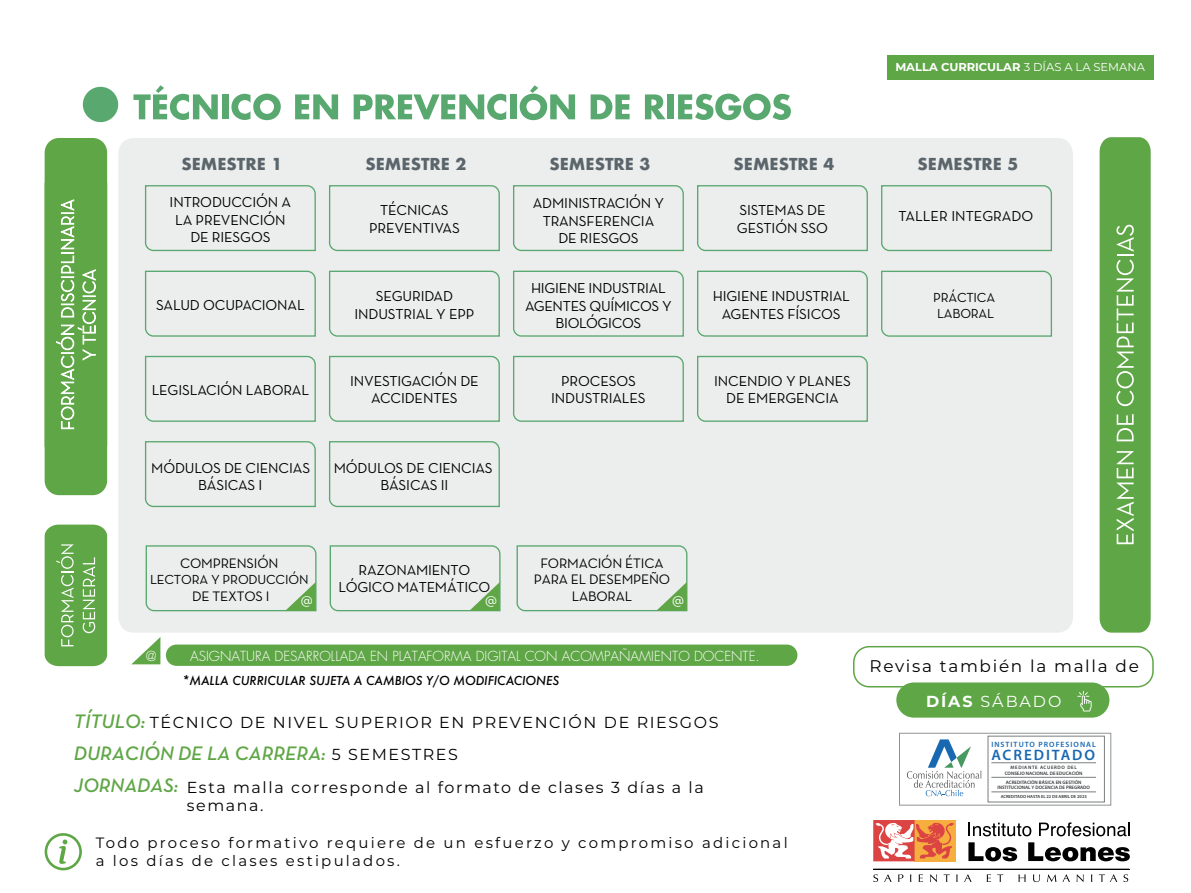
<style>
.page{position:relative;width:1191px;height:893px;background:#fff}
.page>*{position:absolute;margin:0;border:0;box-sizing:border-box;transform-origin:0 0}
.t1{font:19.95px/31.8px "Neutra Text Demi Italic Alt";color:#5fa646}
.t2{font:16.8px "Montserrat";letter-spacing:.1em;color:#000001}
.t3{font:700 16.05px "Futura";color:#5b656c}
.t4{font:15.9px "Montserrat";letter-spacing:.1em;color:#000001}
.t5{font:15.9px "Montserrat";letter-spacing:.12em;color:#fff}
.t6{font:600 15.15px "Myriad Pro";letter-spacing:.13em;color:#1868b2}
.t7{font:15px/18.6px "Montserrat";letter-spacing:.15em;color:#000001}
.t8{font:14.7px/17.5px "Neutra Text";letter-spacing:-.01em;color:#000001;text-align:center}
.t9{font:13.95px/16.8px "Neutra Text";letter-spacing:-.015em;color:#000001;text-align:center}
.t10{font:300 13.5px "Futura";color:#fff}
.t11{font:13.5px "Neutra Text";color:#fff}
.t12{font:13.35px/16px "Neutra Text";letter-spacing:-.015em;color:#000001}
.t13{font:italic 500 12px "Futura";color:#000001}
.t14{font:700 11.4px "Montserrat";color:#fff}
.t15{font:600 7.65px "Myriad Pro";letter-spacing:.13em;color:#1868b2}
.t16{font:600 4.95px/5.2px "Myriad Pro";color:#333739;text-align:center}
.t17{font:600 4.5px "Myriad Pro";color:#333739}
.s1{font-weight:400}
.s2{font-weight:700}
</style>
<div class="page">
<div style="left:83px;top:87px;width:35px;height:35px;background:#59a86f;border-radius:50%"></div>
<svg style="left:133px;top:85px;width:85px;height:35px"></svg>
<div style="left:222px;top:94px;width:6px;height:25px;background:#59a86f"></div>
<svg style="left:231px;top:94px;width:50px;height:26px"></svg>
<svg style="left:295px;top:94px;width:43px;height:25px"></svg>
<svg style="left:354px;top:94px;width:152px;height:26px"></svg>
<div style="left:510px;top:94px;width:7px;height:25px;background:#59a86f"></div>
<svg style="left:519px;top:85px;width:56px;height:35px"></svg>
<svg style="left:590px;top:94px;width:39px;height:25px"></svg>
<svg style="left:645px;top:94px;width:20px;height:25px"></svg>
<div style="left:667px;top:94px;width:7px;height:25px;background:#59a86f"></div>
<svg style="left:678px;top:94px;width:113px;height:26px"></svg>
<div style="left:118px;top:138px;width:955px;height:495px;background:#eceded;border-radius:16px"></div>
<svg style="left:697px;top:185px;width:171px;height:67px"></svg>
<svg style="left:697px;top:270px;width:171px;height:67px"></svg>
<svg style="left:697px;top:355px;width:171px;height:67px"></svg>
<svg style="left:512px;top:185px;width:172px;height:67px"></svg>
<svg style="left:513px;top:270px;width:171px;height:67px"></svg>
<svg style="left:512px;top:355px;width:172px;height:67px"></svg>
<svg style="left:144px;top:185px;width:172px;height:67px"></svg>
<svg style="left:144px;top:270px;width:172px;height:67px"></svg>
<svg style="left:144px;top:355px;width:172px;height:67px"></svg>
<svg style="left:144px;top:441px;width:172px;height:67px"></svg>
<svg style="left:328px;top:185px;width:172px;height:67px"></svg>
<svg style="left:328px;top:270px;width:172px;height:67px"></svg>
<svg style="left:328px;top:355px;width:172px;height:67px"></svg>
<svg style="left:328px;top:441px;width:172px;height:67px"></svg>
<div style="left:45px;top:138px;width:62px;height:357px;background:#5fa646;border-radius:14px"></div>
<svg style="left:45px;top:525px;width:62px;height:141px;background:#6bad54"></svg>
<svg style="left:56px;top:199px;width:40px;height:231px"></svg>
<svg style="left:145px;top:545px;width:172px;height:67px"></svg>
<svg style="left:329px;top:545px;width:172px;height:67px"></svg>
<svg style="left:516px;top:545px;width:172px;height:67px"></svg>
<svg style="left:1099px;top:137px;width:51px;height:496px;background:#70af59"></svg>
<svg style="left:881px;top:185px;width:171px;height:67px"></svg>
<svg style="left:881px;top:270px;width:171px;height:67px"></svg>
<div style="left:886px;top:55px;width:267px;height:24px;background:#5fa646"></div>
<div style="left:166px;top:644px;width:631px;height:22px;background:#5fa646;border-radius:11px"></div>
<svg style="left:132px;top:637px;width:28px;height:27px"></svg>
<div style="left:853px;top:646px;width:300px;height:41px;border:2px solid #5fa646;border-radius:16px"></div>
<div style="left:896px;top:682px;width:213px;height:36px;background:#5fa646;border-radius:18px"></div>
<svg style="left:1077px;top:691px;width:14px;height:20px"></svg>
<div style="left:899px;top:733px;width:211px;height:72px;background:#fff;border:1px solid #919393"></div>
<hr style="left:991px;top:762px;width:105px;height:1px;background:#7b7e7f">
<hr style="left:991px;top:777px;width:105px;height:1px;background:#7b7e7f">
<hr style="left:991px;top:792px;width:105px;height:1px;background:#7b7e7f">
<div style="left:987px;top:736px;width:117px;height:66px;border:1px solid #7b7e7f"></div>
<svg style="left:907px;top:739px;width:74px;height:57px"></svg>
<div style="left:914px;top:820px;width:42px;height:41px;background:#f6af3f"></div>
<hr style="left:873px;top:869px;width:256px;height:1px;background:#000001">
<svg style="left:873px;top:820px;width:81px;height:41px"></svg>
<svg style="left:873px;top:874px;width:5px;height:8px"></svg>
<svg style="left:884px;top:874px;width:7px;height:8px"></svg>
<svg style="left:898px;top:874px;width:5px;height:8px"></svg>
<svg style="left:918px;top:874px;width:5px;height:8px"></svg>
<svg style="left:930px;top:874px;width:7px;height:8px"></svg>
<svg style="left:943px;top:874px;width:6px;height:8px"></svg>
<svg style="left:964px;top:874px;width:7px;height:8px"></svg>
<svg style="left:986px;top:874px;width:5px;height:8px"></svg>
<svg style="left:997px;top:874px;width:6px;height:8px"></svg>
<svg style="left:1018px;top:874px;width:7px;height:8px"></svg>
<svg style="left:1033px;top:874px;width:7px;height:8px"></svg>
<svg style="left:1047px;top:874px;width:9px;height:8px"></svg>
<svg style="left:1062px;top:874px;width:8px;height:8px"></svg>
<svg style="left:1076px;top:874px;width:7px;height:8px"></svg>
<svg style="left:1099px;top:874px;width:18px;height:8px"></svg>
<svg style="left:1123px;top:874px;width:5px;height:8px"></svg>
<svg style="left:968px;top:842px;width:49px;height:19px"></svg>
<svg style="left:1028px;top:842px;width:101px;height:19px"></svg>
<svg style="left:968px;top:823px;width:63px;height:13px"></svg>
<svg style="left:1039px;top:822px;width:90px;height:14px"></svg>
<svg style="left:45px;top:833px;width:37px;height:37px"></svg>
<p class="t14" style="left:895px;top:59px;width:251px">MALLA CURRICULAR <span class="s1">3 DÍAS A LA SEMANA</span></p>
<p class="t3" style="left:181px;top:152px;width:102px">SEMESTRE 1</p>
<p class="t3" style="left:365px;top:152px;width:102px">SEMESTRE 2</p>
<p class="t3" style="left:549px;top:152px;width:102px">SEMESTRE 3</p>
<p class="t3" style="left:733px;top:152px;width:102px">SEMESTRE 4</p>
<p class="t3" style="left:917px;top:152px;width:102px">SEMESTRE 5</p>
<p class="t8" style="left:170px;top:193px;width:123px">INTRODUCCIÓN A<br>LA PREVENCIÓN<br>DE RIESGOS</p>
<p class="t8" style="left:369px;top:201px;width:92px">TÉCNICAS<br>PREVENTIVAS</p>
<p class="t8" style="left:533px;top:194px;width:133px">ADMINISTRACIÓN Y<br>TRANSFERENCIA<br>DE RIESGOS</p>
<p class="t8" style="left:737px;top:201px;width:93px;text-align:left">SISTEMAS DE<br>GESTIÓN SSO</p>
<p class="t8" style="left:156px;top:296px;width:150px">SALUD OCUPACIONAL</p>
<p class="t8" style="left:152px;top:381px;width:159px">LEGISLACIÓN LABORAL</p>
<p class="t8" style="left:151px;top:459px;width:160px">MÓDULOS DE CIENCIAS<br>BÁSICAS I</p>
<p class="t8" style="left:354px;top:287px;width:121px">SEGURIDAD<br>INDUSTRIAL Y EPP</p>
<p class="t8" style="left:350px;top:372px;width:130px">INVESTIGACIÓN DE<br>ACCIDENTES</p>
<p class="t8" style="left:334px;top:459px;width:160px">MÓDULOS DE CIENCIAS<br>BÁSICAS II</p>
<p class="t8" style="left:525px;top:279px;width:148px">HIGIENE INDUSTRIAL<br>AGENTES QUÍMICOS Y<br>BIOLÓGICOS</p>
<p class="t8" style="left:551px;top:372px;width:96px">PROCESOS<br>INDUSTRIALES</p>
<p class="t8" style="left:712px;top:287px;width:139px">HIGIENE INDUSTRIAL<br>AGENTES FÍSICOS</p>
<p class="t8" style="left:714px;top:372px;width:138px">INCENDIO Y PLANES<br>DE EMERGENCIA</p>
<p class="t8" style="left:898px;top:207px;width:136px">TALLER INTEGRADO</p>
<p class="t12" style="left:933px;top:289px;width:63px">PRÁCTICA<br>LABORAL</p>
<p class="t9" style="left:534px;top:554px;width:138px">FORMACIÓN ÉTICA<br>PARA EL DESEMPEÑO</p>
<p class="t9" style="left:180px;top:554px;width:100px">COMPRENSIÓN</p>
<p class="t12" style="left:150px;top:571px;width:160px">LECTORA Y PRODUCCIÓN</p>
<p class="t9" style="left:192px;top:587px;width:79px">DE TEXTOS I</p>
<p class="t8" style="left:338px;top:561px;width:153px">RAZONAMIENTO<br>LÓGICO MATEMÁTICO</p>
<p class="t11" style="left:301px;top:591px;width:13px">@</p>
<p class="t11" style="left:485px;top:591px;width:13px">@</p>
<p class="t9" style="left:572px;top:588px;width:62px">LABORAL</p>
<p class="t11" style="left:672px;top:591px;width:13px">@</p>
<p class="t10" style="left:146px;top:648px;width:12px">@</p>
<p class="t10" style="left:190px;top:648px;width:571px">ASIGNATURA DESARROLLADA EN PLATAFORMA DIGITAL CON ACOMPAÑAMIENTO DOCENTE.</p>
<p class="t13" style="left:182px;top:672px;width:378px">*MALLA CURRICULAR SUJETA A CAMBIOS Y/O MODIFICACIONES</p>
<h1 class="t1" style="left:74px;top:705px;width:253px">TÍTULO:<br>DURACIÓN DE LA CARRERA:<br>JORNADAS:</h1>
<p class="t4" style="left:150px;top:712px;width:570px">TÉCNICO DE NIVEL SUPERIOR EN PREVENCIÓN DE RIESGOS</p>
<p class="t4" style="left:332px;top:743px;width:128px">5 SEMESTRES</p>
<p class="t4" style="left:187px;top:776px;width:518px">Esta malla corresponde al formato de clases 3 días a la</p>
<p class="t4" style="left:187px;top:795px;width:78px">semana.</p>
<p class="t7" style="left:96px;top:833px;width:693px">Todo proceso formativo requiere de un esfuerzo y compromiso adicional a los días de clases estipulados.</p>
<p class="t2" style="left:869px;top:655px;width:271px">Revisa también la malla de</p>
<p class="t5" style="left:926px;top:690px;width:137px"><span class="s2">DÍAS</span> SÁBADO</p>
<p class="t15" style="left:991px;top:739px;width:106px">INSTITUTO PROFESIONAL</p>
<p class="t6" style="left:991px;top:745px;width:105px">ACREDITADO</p>
<p class="t16" style="left:1004px;top:765px;width:79px">MEDIANTE ACUERDO DEL<br>CONSEJO NACIONAL DE EDUCACIÓN</p>
<p class="t16" style="left:997px;top:779px;width:94px">ACREDITACIÓN BÁSICA EN GESTIÓN<br>INSTITUCIONAL Y DOCENCIA DE PREGRADO</p>
<p class="t17" style="left:1000px;top:794px;width:88px">ACREDITADO HASTA EL 22 DE ABRIL DE 2023</p>
</div>
